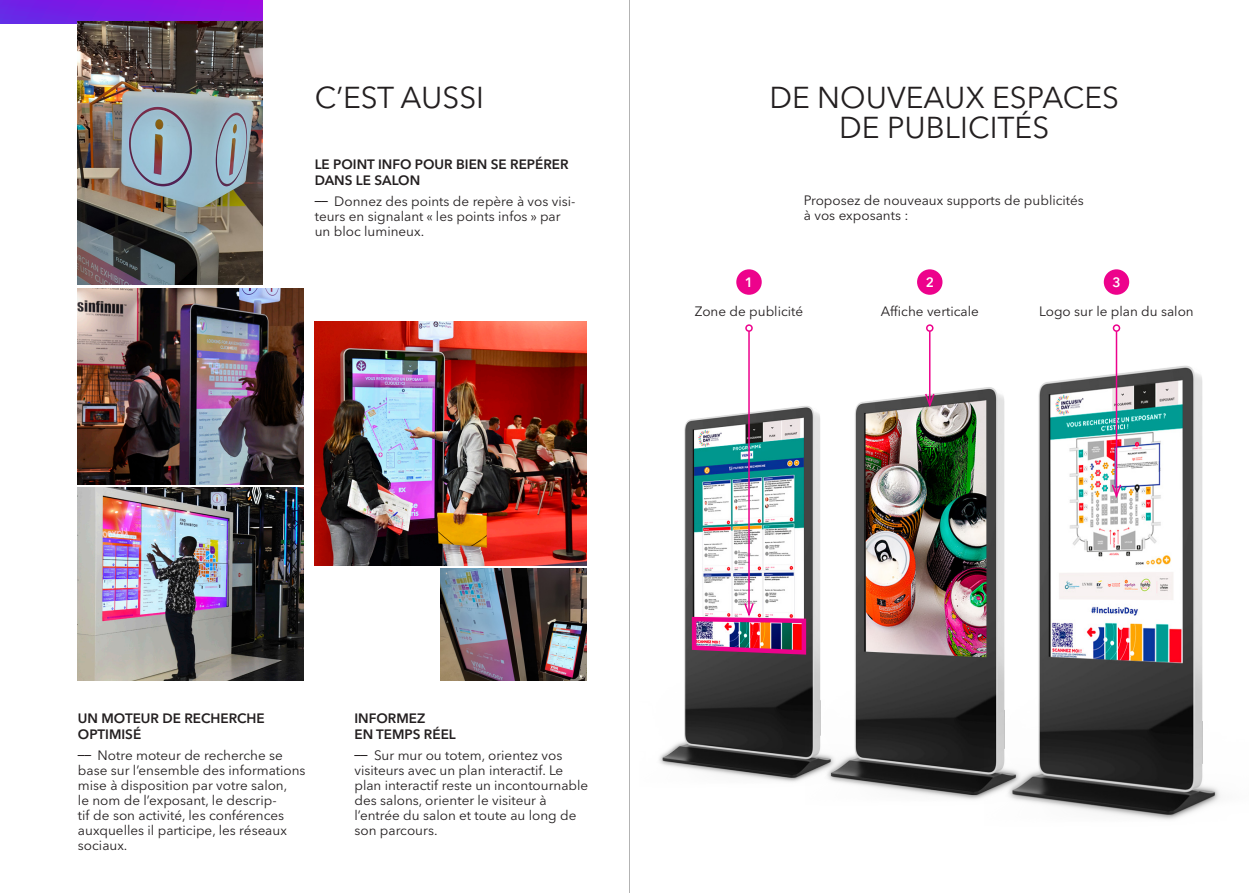
<style>
.page{position:relative;width:1259px;height:893px;background:#fff}
.page>*{position:absolute;margin:0;border:0;box-sizing:border-box;transform-origin:0 0}
.t1{font:30px "Avenir Next LT Pro";color:#231f20}
.t2{font:13.5px/15px "Avenir Next LT Pro";color:#231f20}
.t3{font:600 13.5px/16.2px "Avenir Next LT Pro";color:#231f20}
.t4{font:600 13.5px "Avenir Next LT Pro";color:#fff}
</style>
<div class="page">
<img style="left:659px;top:406px;width:146px;height:376px">
<img style="left:805px;top:361px;width:179px;height:439px">
<img style="left:984px;top:337px;width:236px;height:483px">
<img style="left:78px;top:289px;width:225px;height:195px">
<div style="left:0;top:0;width:262px;height:23px;background:linear-gradient(to right,#6724e7,#990ee2)"></div>
<img style="left:315px;top:321px;width:272px;height:244px">
<img style="left:78px;top:21px;width:184px;height:263px">
<img style="left:78px;top:487px;width:225px;height:193px">
<img style="left:440px;top:568px;width:147px;height:112px">
<div style="left:736px;top:269px;width:25px;height:26px;background:#ed028c;border-radius:50%"></div>
<div style="left:917px;top:269px;width:25px;height:26px;background:#ed028c;border-radius:50%"></div>
<div style="left:1103px;top:269px;width:26px;height:26px;background:#ed028c;border-radius:50%"></div>
<hr style="left:748px;top:331px;width:2px;height:284px;background:#ed028c">
<div style="left:745px;top:324px;width:8px;height:8px;border:2px solid #ed028c;border-radius:50%"></div>
<img style="left:689px;top:602px;width:119px;height:55px">
<hr style="left:929px;top:331px;width:1px;height:74px;background:#ed028c">
<div style="left:926px;top:324px;width:7px;height:8px;border:2px solid #ed028c;border-radius:50%"></div>
<svg style="left:923px;top:392px;width:12px;height:18px"></svg>
<hr style="left:1115px;top:331px;width:2px;height:165px;background:#ed028c">
<div style="left:1112px;top:324px;width:8px;height:8px;border:2px solid #ed028c;border-radius:50%"></div>
<svg style="left:1110px;top:483px;width:12px;height:17px"></svg>
<hr style="left:629px;top:0;width:1px;height:893px;background:#000">
<p class="t1" style="left:315px;top:79px;width:171px">C’EST AUSSI</p>
<p class="t3" style="left:315px;top:156px;width:255px">LE POINT INFO POUR BIEN SE REPÉRER<br>DANS LE SALON</p>
<p class="t2" style="left:315px;top:194px;width:262px"><sup>__</sup> Donnez des points de repère à vos visi&shy;teurs en signalant « les points infos » par</p>
<p class="t2" style="left:315px;top:224px;width:111px">un bloc lumineux.</p>
<p class="t1" style="left:769px;top:79px;width:351px">DE NOUVEAUX ESPACES</p>
<p class="t1" style="left:839px;top:109px;width:212px">DE PUBLICITÉS</p>
<p class="t2" style="left:804px;top:193px;width:281px">Proposez de nouveaux supports de publicités à vos exposants :</p>
<p class="t4" style="left:745px;top:274px;width:10px">1</p>
<p class="t4" style="left:925px;top:274px;width:10px">2</p>
<p class="t4" style="left:1112px;top:274px;width:10px">3</p>
<p class="t2" style="left:695px;top:303px;width:110px">Zone de publicité</p>
<p class="t2" style="left:880px;top:303px;width:99px">Affiche verticale</p>
<p class="t2" style="left:1039px;top:303px;width:156px">Logo sur le plan du salon</p>
<p class="t3" style="left:78px;top:710px;width:188px">UN MOTEUR DE RECHERCHE<br>OPTIMISÉ</p>
<p class="t2" style="left:78px;top:748px;width:229px"><sup>__</sup> Notre moteur de recherche se base sur l’ensemble des informations mise à disposition par votre salon,<br>le nom de l’exposant, le descrip-<br>tif de son activité, les conférences auxquelles il participe, les réseaux sociaux.</p>
<p class="t3" style="left:354px;top:710px;width:72px">INFORMEZ</p>
<p class="t3" style="left:354px;top:726px;width:103px">EN TEMPS RÉEL</p>
<p class="t2" style="left:354px;top:748px;width:235px"><sup>__</sup> Sur mur ou totem, orientez vos visiteurs avec un plan interactif. Le plan interactif reste un incontournable des salons, orienter le visiteur à l’entrée du salon et toute au long de son parcours.</p>
</div>
